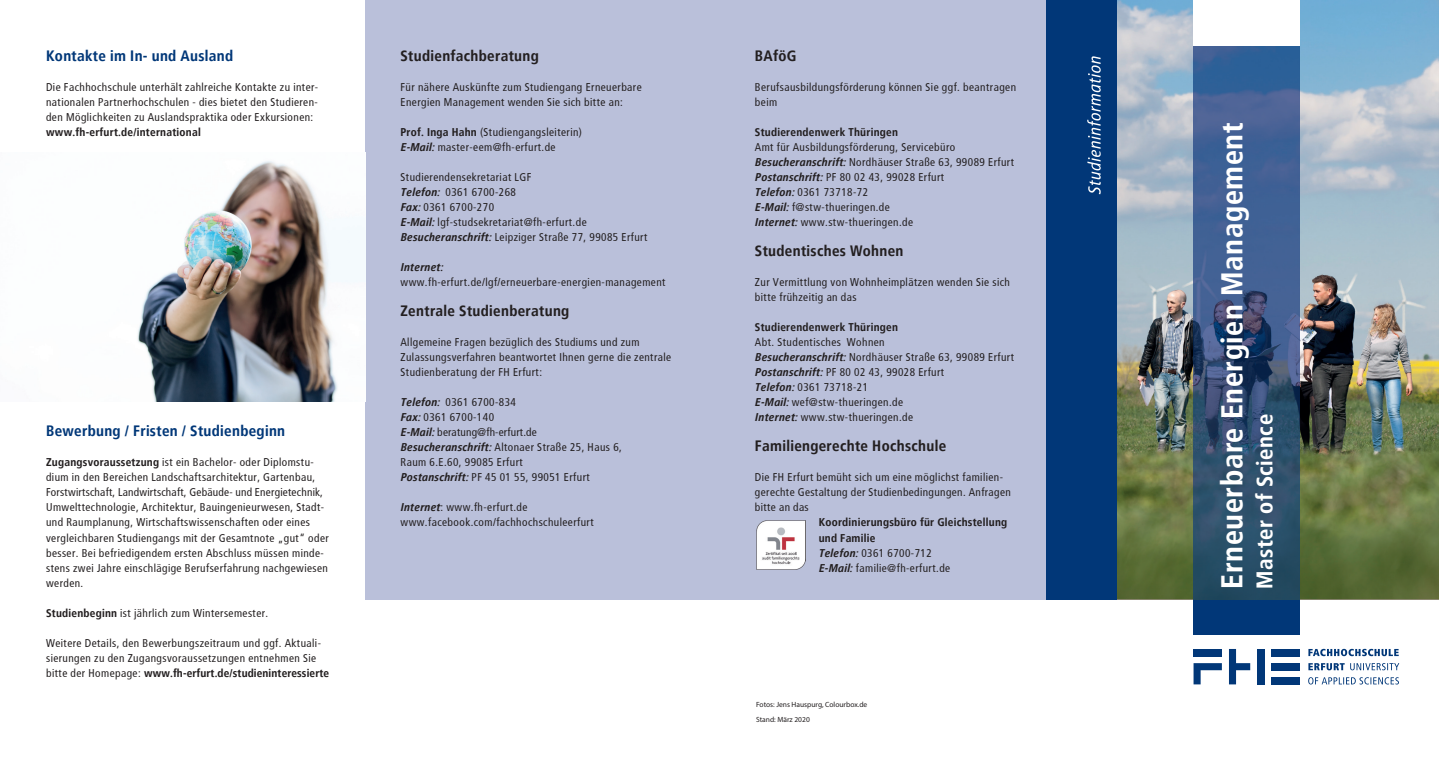
<style>
.page{position:relative;width:1439px;height:766px;background:#fff}
.page>*{position:absolute;margin:0;border:0;box-sizing:border-box;transform-origin:0 0}
.t1{font:700 30px "Transit";color:#fff}
.t2{font:700 22.5px "Transit";color:#fff}
.t3{font:700 15px "Transit";color:#231f20}
.t4{font:700 15px "Transit";color:#013778}
.t5{font:11.25px/15px "Transit";color:#231f20}
.t6{font:700 11.25px/15px "Transit";color:#231f20}
.t7{font:italic 700 11.25px "Transit";color:#231f20}
.t8{font:7.5px/15px "Myriad Pro";color:#231f20}
.s1{font-weight:700}
.s2{font-weight:700;font-style:italic}
.s3{font-style:italic}
.s4{font-weight:400}
</style>
<div class="page">
<div style="left:365px;top:0;width:680px;height:599px;background:#bac0da"></div>
<img style="left:1116px;top:0;width:323px;height:599px">
<div style="left:1045px;top:0;width:71px;height:599px;background:#013778"></div>
<div style="left:1193px;top:0;width:107px;height:46px;background:#fff"></div>
<div style="left:1193px;top:599px;width:107px;height:35px;background:#013778"></div>
<img style="left:1193px;top:46px;width:107px;height:553px">
<div style="left:1271px;top:663px;width:28px;height:7px;background:#013778"></div>
<div style="left:1271px;top:648px;width:28px;height:8px;background:#013778"></div>
<div style="left:1271px;top:677px;width:28px;height:7px;background:#013778"></div>
<div style="left:1257px;top:648px;width:7px;height:36px;background:#013778"></div>
<svg style="left:1229px;top:649px;width:21px;height:35px"></svg>
<div style="left:1193px;top:648px;width:29px;height:8px;background:#013778"></div>
<svg style="left:1193px;top:663px;width:29px;height:21px"></svg>
<svg style="left:1308px;top:648px;width:90px;height:8px"></svg>
<svg style="left:1308px;top:663px;width:91px;height:7px"></svg>
<svg style="left:1308px;top:677px;width:91px;height:7px"></svg>
<img style="left:756px;top:520px;width:49px;height:49px">
<svg style="left:1087px;top:56px;width:13px;height:138px"></svg>
<img style="left:137px;top:161px;width:228px;height:240px">
<h3 class="t4" style="left:46px;top:46px;width:189px">Kontakte im In- und Ausland</h3>
<p class="t5" style="left:46px;top:80px;width:274px;text-align:justify">Die Fachhochschule unterhält zahlreiche Kontakte zu inter&shy;nationalen Partnerhochschulen - dies bietet den Studieren&shy;den Möglichkeiten zu Auslandspraktika oder Exkursionen:</p>
<p class="t6" style="left:46px;top:124px;width:156px">www.fh-erfurt.de/international</p>
<h3 class="t4" style="left:46px;top:421px;width:241px">Bewerbung / Fristen / Studienbeginn</h3>
<p class="t5" style="left:46px;top:455px;width:285px"><span class="s1">Zugangsvoraussetzung</span> ist ein Bachelor- oder Diplomstu&shy;dium in den Bereichen Landschaftsarchitektur, Gartenbau, Forstwirtschaft, Landwirtschaft, Gebäude- und Energietechnik, Umwelttechnologie, Architektur, Bauingenieurwesen, Stadt&shy;und Raumplanung, Wirtschaftswissenschaften oder eines vergleichbaren Studiengangs mit der Gesamtnote „gut“ oder besser. Bei befriedigendem ersten Abschluss müssen minde&shy;stens zwei Jahre einschlägige Berufserfahrung nachgewiesen werden.</p>
<p class="t5" style="left:46px;top:605px;width:224px"><span class="s1">Studienbeginn</span> ist jährlich zum Wintersemester.</p>
<p class="t5" style="left:46px;top:635px;width:285px">Weitere Details, den Bewerbungszeitraum und ggf. Aktuali&shy;sierungen zu den Zugangsvoraussetzungen entnehmen Sie bitte der Homepage: <span class="s1">www.fh-erfurt.de/studieninteressierte</span></p>
<h3 class="t3" style="left:400px;top:46px;width:140px">Studienfachberatung</h3>
<p class="t5" style="left:400px;top:80px;width:243px">Für nähere Auskünfte zum Studiengang Erneuerbare<br>Energien Management wenden Sie sich bitte an:</p>
<p class="t5" style="left:400px;top:125px;width:183px"><span class="s1">Prof. Inga Hahn</span> (Studiengangsleiterin)<br><span class="s2">E-Mail:</span> master-eem@fh-erfurt.de</p>
<p class="t5" style="left:400px;top:170px;width:249px">Studierendensekretariat LGF<br><span class="s2">Telefon:</span> 0361 6700-268<br><span class="s2">Fax:</span> 0361 6700-270<br><span class="s2">E-Mail:</span> lgf-studsekretariat@fh-erfurt.de <span class="s2">Besucheranschrift:</span> Leipziger Straße 77, 99085 Erfurt</p>
<p class="t7" style="left:400px;top:260px;width:45px">Internet:</p>
<p class="t5" style="left:400px;top:275px;width:267px">www.fh-erfurt.de/lgf/erneuerbare-energien-management</p>
<h3 class="t3" style="left:400px;top:301px;width:171px">Zentrale Studienberatung</h3>
<p class="t5" style="left:400px;top:335px;width:273px">Allgemeine Fragen bezüglich des Studiums und zum<br>Zulassungsverfahren beantwortet Ihnen gerne die zentrale<br>Studienberatung der FH Erfurt:</p>
<p class="t5" style="left:400px;top:395px;width:223px"><span class="s2">Telefon:</span> 0361 6700-834<br><span class="s2">Fax:</span> 0361 6700-140<br><span class="s2">E-Mail:</span> beratung@fh-erfurt.de<br><span class="s2">Besucheranschrift:</span> Altonaer Straße 25, Haus 6,<br>Raum 6.E.60, 99085 Erfurt<br><span class="s2">Postanschrift:</span> PF 45 01 55, 99051 Erfurt</p>
<p class="t5" style="left:400px;top:500px;width:195px"><span class="s2">Internet</span>: www.fh-erfurt.de www.facebook.com/fachhochschuleerfurt</p>
<h3 class="t3" style="left:755px;top:46px;width:43px">BAföG</h3>
<p class="t5" style="left:755px;top:80px;width:263px">Berufsausbildungsförderung können Sie ggf. beantragen beim</p>
<p class="t6" style="left:755px;top:124px;width:145px">Studierendenwerk Thüringen</p>
<p class="t5" style="left:755px;top:140px;width:261px">Amt für Ausbildungsförderung, Servicebüro <span class="s2">Besucheranschrift:</span> Nordhäuser Straße 63, 99089 Erfurt <span class="s2">Postanschrift:</span> PF 80 02 43, 99028 Erfurt<br><span class="s2">Telefon:</span> 0361 73718-72<br><span class="s2">E-Mail:</span> f@stw-thueringen.de<br><span class="s2">Internet:</span> www.stw-thueringen.de</p>
<h3 class="t3" style="left:755px;top:241px;width:150px">Studentisches Wohnen</h3>
<p class="t5" style="left:755px;top:275px;width:257px">Zur Vermittlung von Wohnheimplätzen wenden Sie sich bitte frühzeitig an das</p>
<p class="t6" style="left:755px;top:319px;width:145px">Studierendenwerk Thüringen</p>
<p class="t5" style="left:755px;top:335px;width:261px">Abt. Studentisches Wohnen<br><span class="s2">Besucheranschrift:</span> Nordhäuser Straße 63, 99089 Erfurt <span class="s2">Postanschrift:</span> PF 80 02 43, 99028 Erfurt<br><span class="s2">Telefon:</span> 0361 73718-21<br><span class="s2">E-Mail:</span> wef@stw-thueringen.de<br><span class="s2">Internet:</span> www.stw-thueringen.de</p>
<h3 class="t3" style="left:755px;top:436px;width:193px">Familiengerechte Hochschule</h3>
<p class="t5" style="left:755px;top:470px;width:258px">Die FH Erfurt bemüht sich um eine möglichst familien&shy;gerechte Gestaltung der Studienbedingungen. Anfragen bitte an das</p>
<p class="t6" style="left:819px;top:514px;width:190px">Koordinierungsbüro für Gleichstellung und Familie<br><span class="s3">Telefon:</span> <span class="s4">0361 6700-712<br></span><span class="s3">E-Mail:</span> <span class="s4">familie@fh-erfurt.de</span></p>
<p class="t8" style="left:756px;top:696px;width:113px">Fotos: Jens Hauspurg, Colourbox.de<br>Stand: März 2020</p>
<h1 class="t1" style="left:1213px;top:588px;width:468px;rotate:-90deg">Erneuerbare Energien Management</h1>
<h2 class="t2" style="left:1250px;top:588px;width:176px;rotate:-90deg">Master of Science</h2>
</div>
